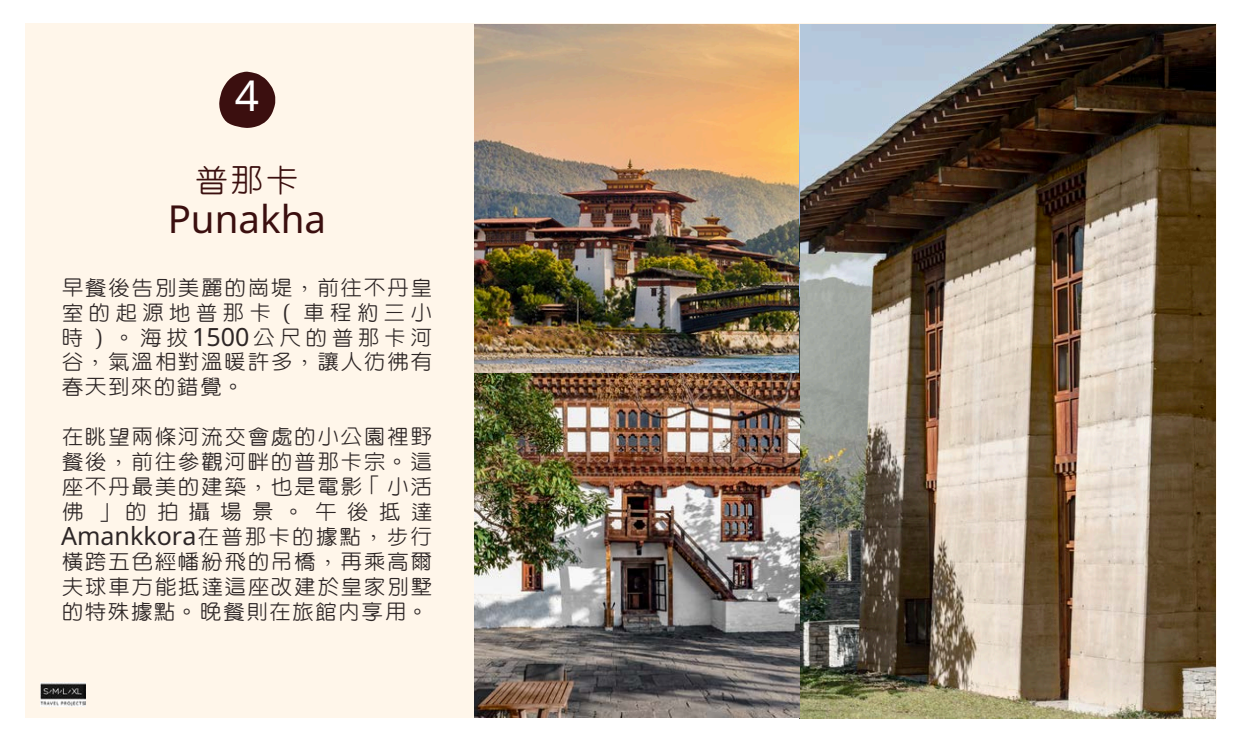
<style>
.page{position:relative;width:1241px;height:745px;background:#fff}
.page>*{position:absolute;margin:0;border:0;box-sizing:border-box;transform-origin:0 0}
.t1{font:42.35px "Noto Sans";color:#fff}
.t2{font:38.5px/40.6px "Noto Sans";color:#3b0f0f;text-align:center}
.t3{font:25.03px/24.8px "cw Te X Yen";letter-spacing:.005em;color:#2d2626;text-align:justify}
.s1{font-family:"cw Te X Yen"}
.s2{font-family:"Noto Sans"}
</style>
<div class="page">
<div style="left:25px;top:23px;width:1191px;height:694px;background:#fff6ea"></div>
<svg style="left:219px;top:72px;width:56px;height:56px"></svg>
<img style="left:1166px;top:688px;width:50px;height:31px">
<img style="left:475px;top:379px;width:324px;height:339px">
<img style="left:475px;top:25px;width:324px;height:354px">
<img style="left:799px;top:25px;width:416px;height:693px">
<img style="left:40px;top:682px;width:45px;height:24px">
<p class="t1" style="left:235px;top:66px;width:26px">4</p>
<p class="t2" style="left:168px;top:157px;width:160px"><span class="s1">普那卡<br></span>Punakha</p>
<p class="t3" style="left:61px;top:275px;width:373px">早餐後告別美麗的崗堤，前往不丹皇室的起源地普那卡（車程約三小時）。海拔<span class="s2">1500</span>公尺的普那卡河谷，氣溫相對溫暖許多，讓人彷彿有春天到來的錯覺。</p>
<p class="t3" style="left:61px;top:425px;width:373px">在眺望兩條河流交會處的小公園裡野餐後，前往參觀河畔的普那卡宗。這座不丹最美的建築，也是電影「小活佛」的拍攝場景。午後抵達<span class="s2">Amankkora</span>在普那卡的據點，步行橫跨五色經幡紛飛的吊橋，再乘高爾夫球車方能抵達這座改建於皇家別墅的特殊據點。晚餐則在旅館內享用。</p>
</div>
